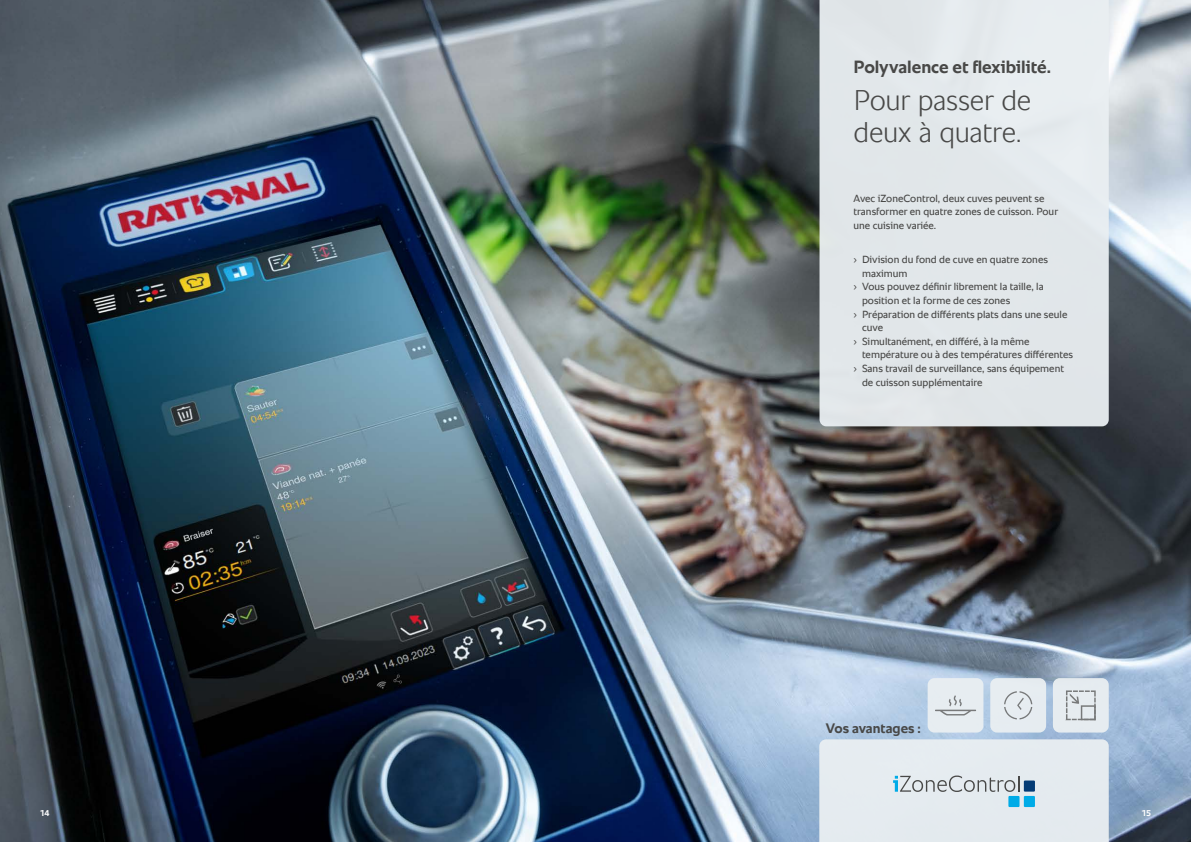
<style>
.page{position:relative;width:1191px;height:842px;background:#fff}
.page>*{position:absolute;margin:0;border:0;box-sizing:border-box;transform-origin:0 0}
.t1{font:300 29px/32px "RATIONAL Sans TT";letter-spacing:-.01em;color:#484847}
.t2{font:700 18px "RATIONAL Sans TT";letter-spacing:-.005em;color:#484847}
.t3{font:700 14px "RATIONAL Sans TT";color:#484847}
.t4{font:10.5px/13.6px "RATIONAL Sans TT";color:#484847}
.t5{font:700 8.5px "RATIONAL Sans TT";color:#fff}
</style>
<div class="page">
<img style="left:0;top:0;width:1191px;height:842px">
<div style="left:819px;top:0;width:289px;height:426px;background:#e2e7ea"></div>
<div style="left:819px;top:739px;width:289px;height:103px;background:#e5ebf0"></div>
<div style="left:1023px;top:780px;width:12px;height:12px;background:#033b75"></div>
<div style="left:1023px;top:796px;width:12px;height:11px;background:#00abe7"></div>
<div style="left:1008px;top:796px;width:11px;height:11px;background:#00abe7"></div>
<div style="left:927px;top:678px;width:56px;height:54px;background:#eaeff2;border-radius:7px"></div>
<svg style="left:935px;top:695px;width:41px;height:20px"></svg>
<div style="left:990px;top:678px;width:56px;height:54px;background:#eaeff2;border-radius:7px"></div>
<svg style="left:1004px;top:691px;width:28px;height:28px"></svg>
<div style="left:1053px;top:678px;width:55px;height:54px;background:#eaeff2;border-radius:7px"></div>
<svg style="left:1066px;top:690px;width:29px;height:30px"></svg>
<h2 class="t2" style="left:853px;top:53px;width:199px">Polyvalence et flexibilité.</h2>
<h1 class="t1" style="left:853px;top:84px;width:179px">Pour passer de deux à quatre.</h1>
<p class="t4" style="left:853px;top:192px;width:206px">Avec iZoneControl, deux cuves peuvent se transformer en quatre zones de cuisson. Pour une cuisine variée.</p>
<p class="t4" style="left:853px;top:253px;width:196px">› Division du fond de cuve en quatre zones</p>
<p class="t4" style="left:862px;top:266px;width:47px">maximum</p>
<p class="t4" style="left:853px;top:280px;width:192px">› Vous pouvez définir librement la taille, la</p>
<p class="t4" style="left:862px;top:294px;width:150px">position et la forme de ces zones</p>
<p class="t4" style="left:853px;top:307px;width:215px">› Préparation de différents plats dans une seule</p>
<p class="t4" style="left:862px;top:321px;width:23px">cuve</p>
<p class="t4" style="left:853px;top:334px;width:177px">› Simultanément, en différé, à la même</p>
<p class="t4" style="left:862px;top:348px;width:212px">température ou à des températures différentes</p>
<p class="t4" style="left:853px;top:362px;width:212px">› Sans travail de surveillance, sans équipement</p>
<p class="t4" style="left:862px;top:375px;width:122px">de cuisson supplémentaire</p>
<h3 class="t3" style="left:826px;top:718px;width:96px">Vos avantages :</h3>
<p class="t5" style="left:40px;top:807px;width:11px">14</p>
<p class="t5" style="left:1141px;top:807px;width:11px">15</p>
</div>
